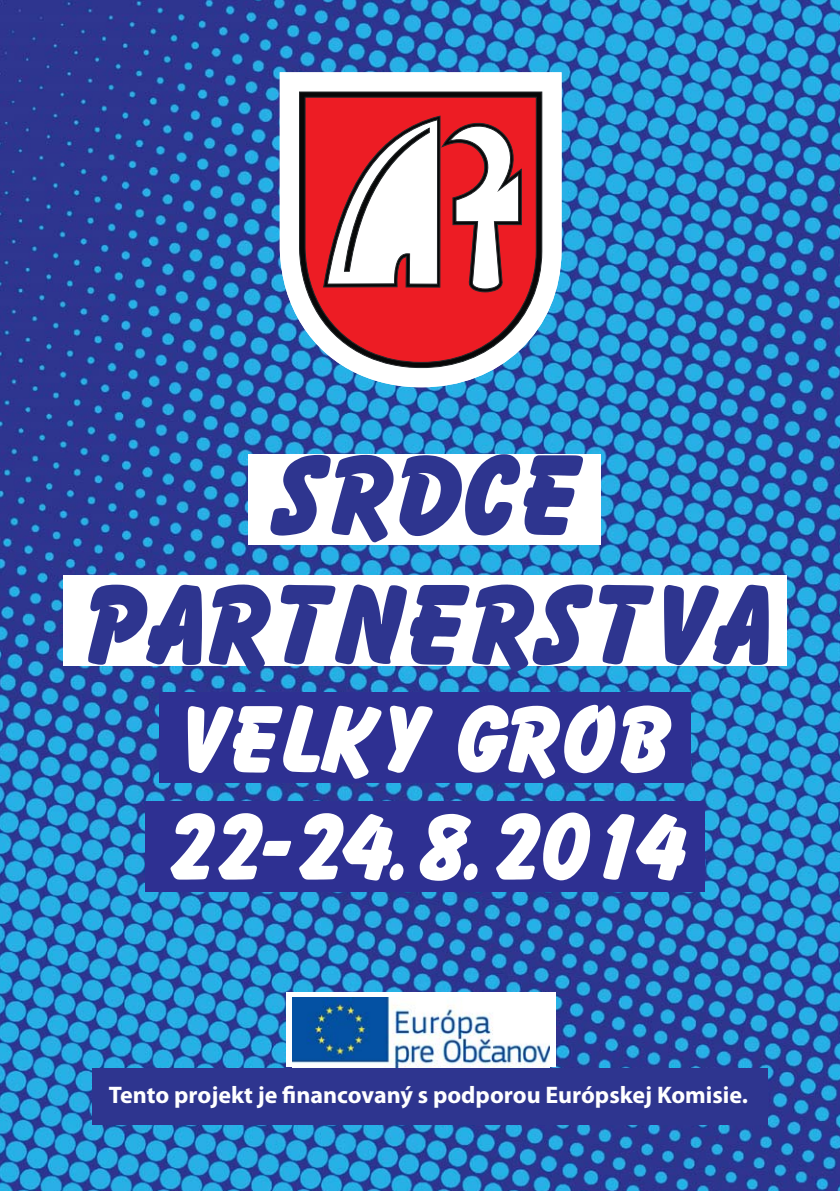
<style>
.page{position:relative;width:840px;height:1191px;background:#fff}
.page>*{position:absolute;margin:0;border:0;box-sizing:border-box;transform-origin:0 0}
.t1{font:108px/129.6px "Bologna";color:#2e358f;text-align:center}
.t2{font:90px/108px "Bologna";color:#fff}
.t3{font:700 24px "Myriad Pro";color:#fff}
</style>
<div class="page">
<img style="left:0;top:0;width:839px;height:1191px">
<div style="left:248px;top:454px;width:353px;height:90px;background:#fff"></div>
<div style="left:63px;top:575px;width:723px;height:90px;background:#fff"></div>
<div style="left:159px;top:692px;width:531px;height:91px;background:#2e3092"></div>
<div style="left:145px;top:801px;width:559px;height:90px;background:#2e3092"></div>
<svg style="left:279px;top:72px;width:282px;height:315px"></svg>
<svg style="left:299px;top:91px;width:243px;height:277px"></svg>
<svg style="left:304px;top:96px;width:232px;height:267px;background:#d23740"></svg>
<svg style="left:322px;top:115px;width:200px;height:177px"></svg>
<div style="left:286px;top:992px;width:269px;height:75px;background:#fff"></div>
<img style="left:292px;top:998px;width:257px;height:69px">
<div style="left:92px;top:1067px;width:675px;height:57px;background:#2e358f"></div>
<h1 class="t1" style="left:74px;top:434px;width:689px">SRDCE<br>PARTNERSTVA</h1>
<h2 class="t2" style="left:157px;top:688px;width:524px">VELKY GROB<br>22-24.8.2014</h2>
<p class="t3" style="left:109px;top:1085px;width:640px">Tento projekt je financovaný s podporou Európskej Komisie.</p>
</div>
